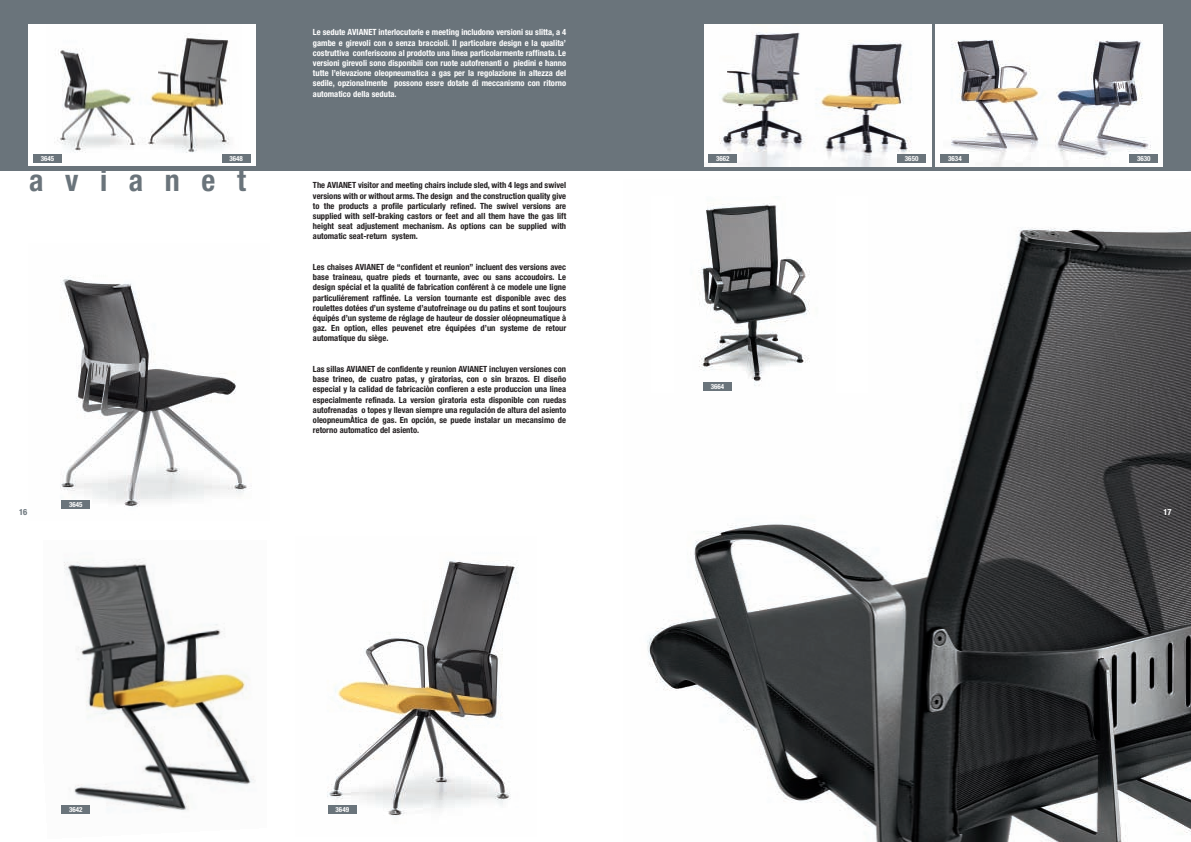
<style>
.page{position:relative;width:1191px;height:842px;background:#fff}
.page>*{position:absolute;margin:0;border:0;box-sizing:border-box;transform-origin:0 0}
.t1{font:700 condensed 30px "Helvetica Neue";letter-spacing:.72em;color:#6a747b}
.t2{font:700 condensed 8.5px/10.2px "Helvetica Neue";color:#231f20;text-align:justify}
.t3{font:700 condensed 8.5px/10.2px "Helvetica Neue";color:#fff;text-align:justify}
.t4{font:700 condensed 8.5px "Helvetica Neue";color:#6a747b}
.t5{font:700 condensed 7px "Helvetica Neue";color:#fff}
</style>
<div class="page">
<img style="left:647px;top:227px;width:544px;height:615px">
<div style="left:0;top:0;width:1191px;height:170px;background:#6a747b"></div>
<img style="left:61px;top:558px;width:194px;height:256px">
<img style="left:327px;top:560px;width:192px;height:256px">
<img style="left:60px;top:275px;width:187px;height:234px">
<img style="left:935px;top:25px;width:227px;height:141px">
<img style="left:704px;top:25px;width:227px;height:141px">
<div style="left:62px;top:500px;width:28px;height:9px;background:#6a747b"></div>
<div style="left:62px;top:805px;width:28px;height:9px;background:#6a747b"></div>
<div style="left:328px;top:805px;width:28px;height:9px;background:#6a747b"></div>
<div style="left:28px;top:25px;width:227px;height:141px;background:#fff"></div>
<img style="left:54px;top:33px;width:176px;height:120px">
<div style="left:651px;top:196px;width:217px;height:196px;background:#fff"></div>
<img style="left:698px;top:203px;width:112px;height:188px">
<div style="left:703px;top:382px;width:28px;height:9px;background:#6a747b"></div>
<div style="left:33px;top:154px;width:29px;height:9px;background:#6a747b"></div>
<div style="left:222px;top:154px;width:28px;height:9px;background:#6a747b"></div>
<div style="left:708px;top:154px;width:29px;height:9px;background:#6a747b"></div>
<div style="left:897px;top:154px;width:29px;height:9px;background:#6a747b"></div>
<div style="left:940px;top:154px;width:29px;height:9px;background:#6a747b"></div>
<div style="left:1129px;top:154px;width:28px;height:9px;background:#6a747b"></div>
<p class="t3" style="left:313px;top:28px;width:255px">Le sedute AVIANET interlocutorie e meeting includono versioni su slitta, a 4 gambe e girevoli con o senza braccioli. Il particolare design e la qualita’ costruttiva conferiscono al prodotto una linea particolarmente raffinata. Le versioni girevoli sono disponibili con ruote autofrenanti o piedini e hanno tutte l’elevazione oleopneumatica a gas per la regolazione in altezza del sedile, opzionalmente possono essre dotate di meccanismo con ritorno automatico della seduta.</p>
<p class="t5" style="left:41px;top:156px;width:15px">3645</p>
<p class="t5" style="left:229px;top:156px;width:15px">3648</p>
<p class="t5" style="left:716px;top:156px;width:15px">3662</p>
<p class="t5" style="left:905px;top:156px;width:15px">3650</p>
<p class="t5" style="left:948px;top:156px;width:15px">3634</p>
<p class="t5" style="left:1137px;top:156px;width:15px">3630</p>
<h1 class="t1" style="left:29px;top:170px;width:218px">avianet</h1>
<p class="t2" style="left:313px;top:181px;width:255px">The AVIANET visitor and meeting chairs include sled, with 4 legs and swivel versions with or without arms. The design and the construction quality give to the products a profile particularly refined. The swivel versions are supplied with self-braking castors or feet and all them have the gas lift height seat adjustement mechanism. As options can be supplied with automatic seat-return system.</p>
<p class="t2" style="left:313px;top:262px;width:255px">Les chaises AVIANET de “confident et reunion” incluent des versions avec base traineau, quatre pieds et tournante, avec ou sans accoudoirs. Le design spécial et la qualité de fabrication conférent à ce modele une ligne particuliérement raffinée. La version tournante est disponible avec des roulettes dotées d’un systeme d’autofreinage ou du patins et sont toujours équipés d’un systeme de réglage de hauteur de dossier oléopneumatique à gaz. En option, elles peuvenet etre équipées d’un systeme de retour automatique du siège.</p>
<p class="t2" style="left:313px;top:364px;width:255px">Las sillas AVIANET de confidente y reunion AVIANET incluyen versiones con base trineo, de cuatro patas, y giratorias, con o sin brazos. El diseño especial y la calidad de fabricaciòn confieren a este produccion una linea especialmente refinada. La version giratoria esta disponible con ruedas autofrenadas o topes y llevan siempre una regulación de altura del asiento oleopneumÀtica de gas. En opción, se puede instalar un mecansimo de retorno automatico del asiento.</p>
<p class="t5" style="left:710px;top:384px;width:15px">3664</p>
<p class="t5" style="left:69px;top:502px;width:15px">3645</p>
<p class="t4" style="left:19px;top:509px;width:10px">16</p>
<p class="t3" style="left:1163px;top:507px;width:10px">17</p>
<p class="t5" style="left:69px;top:807px;width:15px">3642</p>
<p class="t5" style="left:335px;top:807px;width:15px">3649</p>
</div>
